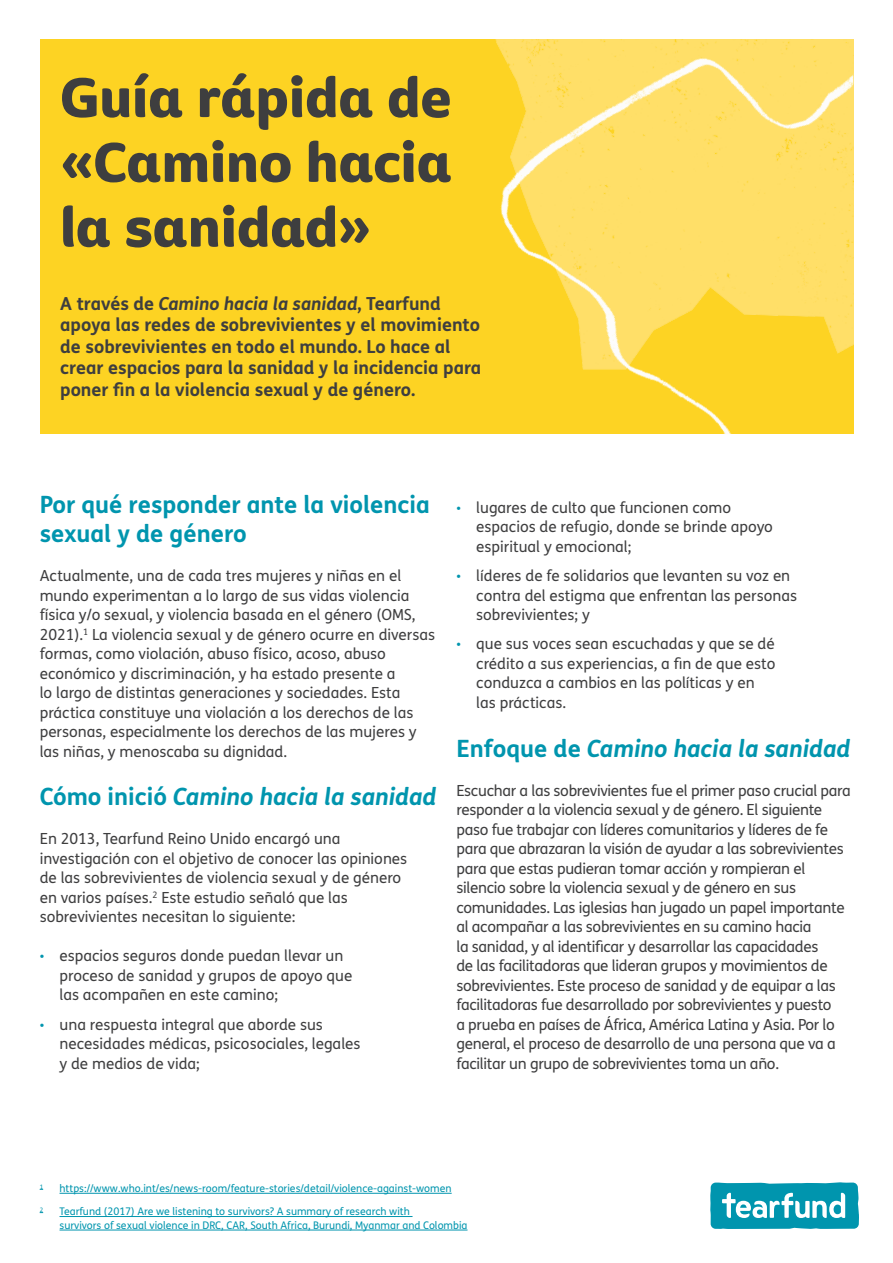
<style>
.page{position:relative;width:893px;height:1263px;background:#fff}
.page>*{position:absolute;margin:0;border:0;box-sizing:border-box;transform-origin:0 0}
.t1{font:54px/64.8px "Tearfund Sans";color:#3e3e3f;text-align:justify}
.t2{font:italic 700 23.85px "FS Me";color:#0095ae}
.t3{font:700 23.85px/29.2px "FS Me";color:#0095ae}
.t4{font:700 18px/21.6px "FS Me";color:#3e3e3f}
.t5{font:15.3px/19.5px "FS Me";color:#3e3e3f}
.t6{font:15.3px/19.5px "FS Me";letter-spacing:-.02em;color:#3e3e3f}
.t7{font:10.5px/13.5px "FS Me";color:#0095ae}
.t8{font:6.15px "FS Me";color:#0095ae}
.s1{font-style:italic}
.s2{font-style:normal}
.s3{font-size:13.5px;color:#0095ae}
</style>
<div class="page">
<div style="left:40px;top:40px;width:813px;height:394px;background:#fdd323"></div>
<img style="left:495px;top:40px;width:358px;height:394px">
<svg style="left:710px;top:1182px;width:149px;height:47px"></svg>
<hr style="left:60px;top:1193px;width:392px;height:1px;background:#0095ae">
<hr style="left:60px;top:1216px;width:353px;height:1px;background:#0095ae">
<hr style="left:60px;top:1230px;width:408px;height:1px;background:#0095ae">
<h1 class="t1" style="left:60px;top:60px;width:393px">Guía rápida de «Camino hacia la sanidad»</h1>
<p class="t4" style="left:60px;top:291px;width:423px">A través de <span class="s1">Camino hacia la sanidad</span>, Tearfund apoya las redes de sobrevivientes y el movimiento de sobrevivientes en todo el mundo. Lo hace al crear espacios para la sanidad y la incidencia para poner fin a la violencia sexual y de género.</p>
<h2 class="t3" style="left:40px;top:489px;width:392px">Por qué responder ante la violencia sexual y de género</h2>
<p class="t5" style="left:40px;top:566px;width:397px">Actualmente, una de cada tres mujeres y niñas en el mundo experimentan a lo largo de sus vidas violencia física y/o sexual, y violencia basada en el género (OMS, 2021).<sup>1</sup> La violencia sexual y de género ocurre en diversas formas, como violación, abuso físico, acoso, abuso económico y discriminación, y ha estado presente a<br>lo largo de distintas generaciones y sociedades. Esta práctica constituye una violación a los derechos de las personas, especialmente los derechos de las mujeres y las niñas, y menoscaba su dignidad.</p>
<h2 class="t2" style="left:40px;top:778px;width:398px"><span class="s2">Cómo inició</span> Camino hacia la sanidad</h2>
<p class="t5" style="left:40px;top:829px;width:369px">En 2013, Tearfund Reino Unido encargó una investigación con el objetivo de conocer las opiniones de las sobrevivientes de violencia sexual y de género en varios países.<sup>2</sup> Este estudio señaló que las sobrevivientes necesitan lo siguiente:</p>
<p class="t5" style="left:60px;top:946px;width:294px;text-indent:-20px"><span class="s3">•</span> espacios seguros donde puedan llevar un proceso de sanidad y grupos de apoyo que las acompañen en este camino;</p>
<p class="t5" style="left:60px;top:1014px;width:303px;text-indent:-20px"><span class="s3">•</span> una respuesta integral que aborde sus necesidades médicas, psicosociales, legales y de medios de vida;</p>
<p class="t5" style="left:476px;top:497px;width:298px;text-indent:-20px"><span class="s3">•</span> lugares de culto que funcionen como espacios de refugio, donde se brinde apoyo espiritual y emocional;</p>
<p class="t5" style="left:476px;top:566px;width:322px;text-indent:-20px"><span class="s3">•</span> líderes de fe solidarios que levanten su voz en contra del estigma que enfrentan las personas sobrevivientes; y</p>
<p class="t5" style="left:476px;top:634px;width:301px;text-indent:-20px"><span class="s3">•</span> que sus voces sean escuchadas y que se dé crédito a sus experiencias, a fin de que esto conduzca a cambios en las políticas y en las prácticas.</p>
<h2 class="t2" style="left:456px;top:730px;width:395px"><span class="s2">Enfoque de</span> Camino hacia la sanidad</h2>
<p class="t6" style="left:456px;top:780px;width:396px">Escuchar a las sobrevivientes fue el primer paso crucial para responder a la violencia sexual y de género. El siguiente paso fue trabajar con líderes comunitarios y líderes de fe para que abrazaran la visión de ayudar a las sobrevivientes para que estas pudieran tomar acción y rompieran el silencio sobre la violencia sexual y de género en sus comunidades. Las iglesias han jugado un papel importante al acompañar a las sobrevivientes en su camino hacia<br>la sanidad, y al identificar y desarrollar las capacidades<br>de las facilitadoras que lideran grupos y movimientos de sobrevivientes. Este proceso de sanidad y de equipar a las facilitadoras fue desarrollado por sobrevivientes y puesto<br>a prueba en países de África, América Latina y Asia. Por lo general, el proceso de desarrollo de una persona que va a facilitar un grupo de sobrevivientes toma un año.</p>
<p class="t8" style="left:40px;top:1182px;width:5px">1</p>
<p class="t7" style="left:60px;top:1181px;width:394px">https://www.who.int/es/news-room/feature-stories/detail/violence-against-women</p>
<p class="t8" style="left:40px;top:1205px;width:5px">2</p>
<p class="t7" style="left:60px;top:1205px;width:409px">Tearfund (2017) Are we listening to survivors? A summary of research with<br>survivors of sexual violence in DRC, CAR, South Africa, Burundi, Myanmar and Colombia</p>
</div>
